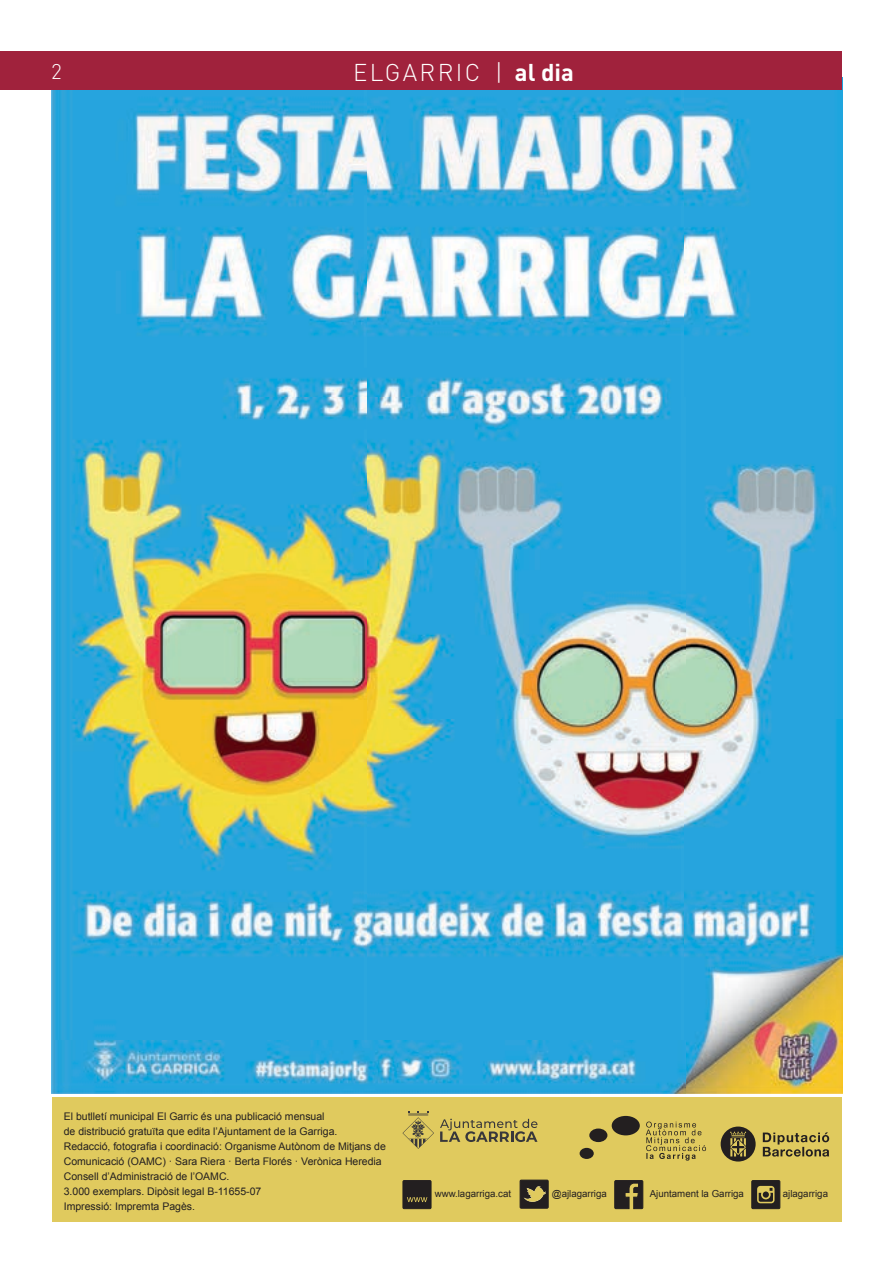
<style>
.page{position:relative;width:893px;height:1263px;background:#fff}
.page>*{position:absolute;margin:0;border:0;box-sizing:border-box;transform-origin:0 0}
.t1{font:300 24px "DIN";color:#fff}
.t2{font:300 21px "DIN";color:#fff}
.t3{font:10.5px/15px "Arial";color:#231f20}
.t4{font:9.75px "Arial";color:#231f20}
.s1{font-weight:700}
</style>
<div class="page">
<img style="left:52px;top:77px;width:791px;height:1017px">
<div style="left:0;top:51px;width:842px;height:38px;background:#a0223c"></div>
<div style="left:52px;top:1097px;width:789px;height:125px;background:#e0ca5e"></div>
<svg style="left:721px;top:1126px;width:108px;height:35px"></svg>
<svg style="left:580px;top:1116px;width:126px;height:44px"></svg>
<div style="left:520px;top:1180px;width:28px;height:28px;background:#231f20"></div>
<div style="left:520px;top:1180px;width:28px;height:28px;border:1px solid #231f20"></div>
<svg style="left:524px;top:1186px;width:22px;height:16px"></svg>
<svg style="left:615px;top:1180px;width:28px;height:29px"></svg>
<div style="left:403px;top:1180px;width:28px;height:29px;background:#231f20"></div>
<div style="left:403px;top:1180px;width:28px;height:29px;border:1px solid #231f20"></div>
<svg style="left:407px;top:1197px;width:20px;height:5px"></svg>
<svg style="left:752px;top:1180px;width:28px;height:29px"></svg>
<svg style="left:402px;top:1112px;width:32px;height:37px"></svg>
<svg style="left:440px;top:1119px;width:97px;height:23px"></svg>
<h2 class="t2" style="left:51px;top:58px;width:12px">2</h2>
<h1 class="t1" style="left:353px;top:57px;width:222px">ELGARRIC | <span class="s1">al dia</span></h1>
<p class="t3" style="left:64px;top:1108px;width:324px">El butlletí municipal El Garric és una publicació mensual<br>de distribució gratuïta que edita l’Ajuntament de la Garriga.<br>Redacció, fotografia i coordinació: Organisme Autònom de Mitjans de Comunicació (OAMC) · Sara Riera · Berta Florés · Verònica Heredia Consell d’Administració de l’OAMC.<br>3.000 exemplars. Dipòsit legal B-11655-07<br>Impressió: Impremta Pagès.</p>
<p class="t4" style="left:435px;top:1187px;width:78px">www.lagarriga.cat</p>
<p class="t4" style="left:552px;top:1187px;width:57px">@ajlagarriga</p>
<p class="t4" style="left:650px;top:1187px;width:96px">Ajuntament la Garriga</p>
<p class="t4" style="left:783px;top:1187px;width:47px">ajlagarriga</p>
</div>
